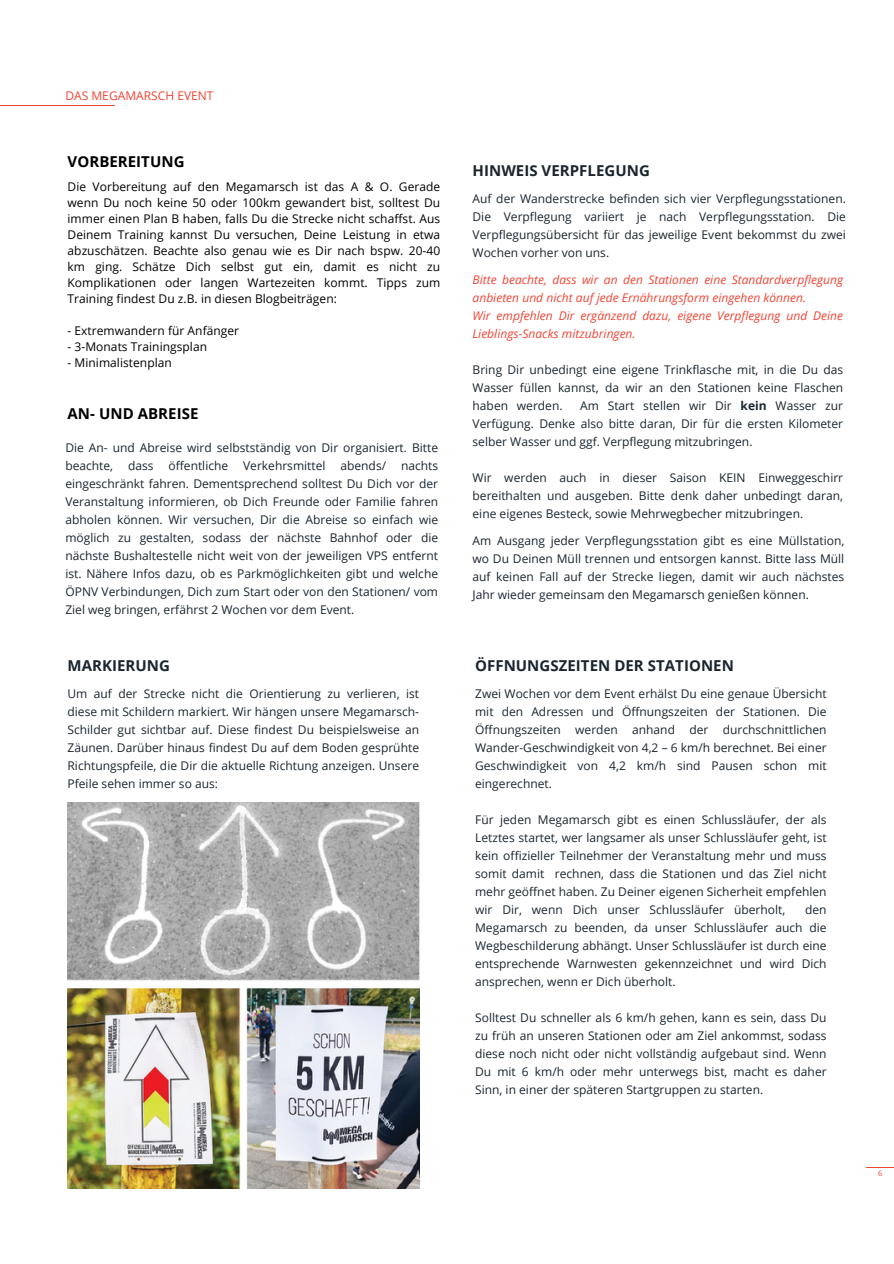
<style>
.page{position:relative;width:894px;height:1264px;background:#fff}
.page>*{position:absolute;margin:0;border:0;box-sizing:border-box;transform-origin:0 0}
.t1{font:700 15px "Open Sans";letter-spacing:.005em;color:#1a252f}
.t2{font:700 15px "Open Sans";letter-spacing:.005em;color:#000}
.t3{font:12px/18px "Open Sans";color:#1a252f;text-align:justify}
.t4{font:12px/16px "Open Sans";letter-spacing:.005em;color:#000;text-align:justify}
.t5{font:italic 12px/18px "Open Sans";letter-spacing:.005em;color:#f04434}
.t6{font:12px "Open Sans";color:#f04434}
.t7{font:7.5px "Open Sans";color:#f04434}
.s1{font-weight:700}
</style>
<div class="page">
<svg style="left:866px;top:1167px;width:27px;height:1px"></svg>
<img style="left:68px;top:802px;width:352px;height:386px">
<hr style="left:0;top:105px;width:114px;height:1px;background:#f04434">
<h1 class="t6" style="left:65px;top:87px;width:150px">DAS MEGAMARSCH EVENT</h1>
<p class="t2" style="left:68px;top:151px;width:118px">VORBEREITUNG</p>
<h1 class="t4" style="left:68px;top:179px;width:374px">Die Vorbereitung auf den Megamarsch ist das A &amp; O. Gerade wenn Du noch keine 50 oder 100km gewandert bist, solltest Du immer einen Plan B haben, falls Du die Strecke nicht schaffst. Aus Deinem Training kannst Du versuchen, Deine Leistung in etwa abzuschätzen. Beachte also genau wie es Dir nach bspw. 20-40 km ging. Schätze Dich selbst gut ein, damit es nicht zu Komplikationen oder langen Wartezeiten kommt. Tipps zum Training findest Du z.B. in diesen Blogbeiträgen:</h1>
<p class="t4" style="left:68px;top:323px;width:173px">- Extremwandern für Anfänger</p>
<p class="t4" style="left:68px;top:339px;width:141px">- 3-Monats Trainingsplan</p>
<h1 class="t4" style="left:68px;top:355px;width:106px">- Minimalistenplan</h1>
<p class="t2" style="left:68px;top:403px;width:132px">AN- UND ABREISE</p>
<p class="t3" style="left:65px;top:438px;width:374px">Die An- und Abreise wird selbstständig von Dir organisiert. Bitte beachte, dass öffentliche Verkehrsmittel abends/ nachts eingeschränkt fahren. Dementsprechend solltest Du Dich vor der Veranstaltung informieren, ob Dich Freunde oder Familie fahren abholen können. Wir versuchen, Dir die Abreise so einfach wie möglich zu gestalten, sodass der nächste Bahnhof oder die nächste Bushaltestelle nicht weit von der jeweiligen VPS entfernt ist. Nähere Infos dazu, ob es Parkmöglichkeiten gibt und welche ÖPNV Verbindungen, Dich zum Start oder von den Stationen/ vom Ziel weg bringen, erfährst 2 Wochen vor dem Event.</p>
<h1 class="t1" style="left:472px;top:160px;width:179px">HINWEIS VERPFLEGUNG</h1>
<p class="t3" style="left:472px;top:189px;width:375px">Auf der Wanderstrecke befinden sich vier Verpflegungsstationen.<br>Die Verpflegung variiert je nach Verpflegungsstation. Die Verpflegungsübersicht für das jeweilige Event bekommst du zwei Wochen vorher von uns.</p>
<p class="t5" style="left:472px;top:270px;width:372px">Bitte beachte, dass wir an den Stationen eine Standardverpflegung anbieten und nicht auf jede Ernährungsform eingehen können.</p>
<p class="t5" style="left:472px;top:306px;width:372px">Wir empfehlen Dir ergänzend dazu, eigene Verpflegung und Deine<br>Lieblings-Snacks mitzubringen.</p>
<p class="t3" style="left:472px;top:360px;width:372px">Bring Dir unbedingt eine eigene Trinkflasche mit, in die Du das Wasser füllen kannst, da wir an den Stationen keine Flaschen haben werden.</p>
<p class="t3" style="left:472px;top:396px;width:372px;text-indent:108px">Am Start stellen wir Dir <span class="s1">kein</span> Wasser zur Verfügung. Denke also bitte daran, Dir für die ersten Kilometer selber Wasser und ggf. Verpflegung mitzubringen.</p>
<p class="t3" style="left:472px;top:468px;width:372px">Wir werden auch in dieser Saison KEIN Einweggeschirr bereithalten und ausgeben. Bitte denk daher unbedingt daran, eine eigenes Besteck, sowie Mehrwegbecher mitzubringen.</p>
<p class="t3" style="left:472px;top:531px;width:373px">Am Ausgang jeder Verpflegungsstation gibt es eine Müllstation, wo Du Deinen Müll trennen und entsorgen kannst. Bitte lass Müll auf keinen Fall auf der Strecke liegen, damit wir auch nächstes Jahr wieder gemeinsam den Megamarsch genießen können.</p>
<h1 class="t1" style="left:68px;top:655px;width:104px">MARKIERUNG</h1>
<p class="t1" style="left:475px;top:655px;width:260px">ÖFFNUNGSZEITEN DER STATIONEN</p>
<p class="t3" style="left:68px;top:684px;width:353px">Um auf der Strecke nicht die Orientierung zu verlieren, ist diese mit Schildern markiert. Wir hängen unsere Megamarsch-Schilder gut sichtbar auf. Diese findest Du beispielsweise an Zäunen. Darüber hinaus findest Du auf dem Boden gesprühte Richtungspfeile, die Dir die aktuelle Richtung anzeigen. Unsere Pfeile sehen immer so aus:</p>
<p class="t3" style="left:475px;top:684px;width:353px">Zwei Wochen vor dem Event erhälst Du eine genaue Übersicht mit den Adressen und Öffnungszeiten der Stationen. Die Öffnungszeiten werden anhand der durchschnittlichen Wander-Geschwindigkeit von 4,2 – 6 km/h berechnet. Bei einer Geschwindigkeit von 4,2 km/h sind Pausen schon mit eingerechnet.</p>
<p class="t3" style="left:475px;top:810px;width:353px">Für jeden Megamarsch gibt es einen Schlussläufer, der als Letztes startet, wer langsamer als unser Schlussläufer geht, ist kein offizieller Teilnehmer der Veranstaltung mehr und muss somit damit rechnen, dass die Stationen und das Ziel nicht mehr geöffnet haben. Zu Deiner eigenen Sicherheit empfehlen wir Dir, wenn Dich unser Schlussläufer überholt,</p>
<p class="t3" style="left:475px;top:900px;width:353px;text-indent:330px">den Megamarsch zu beenden, da unser Schlussläufer auch die Wegbeschilderung abhängt. Unser Schlussläufer ist durch eine entsprechende Warnwesten gekennzeichnet und wird Dich ansprechen, wenn er Dich überholt.</p>
<p class="t3" style="left:475px;top:1008px;width:353px">Solltest Du schneller als 6 km/h gehen, kann es sein, dass Du zu früh an unseren Stationen oder am Ziel ankommst, sodass diese noch nicht oder nicht vollständig aufgebaut sind. Wenn Du mit 6 km/h oder mehr unterwegs bist, macht es daher Sinn, in einer der späteren Startgruppen zu starten.</p>
<h2 class="t7" style="left:877px;top:1167px;width:6px">6</h2>
</div>
